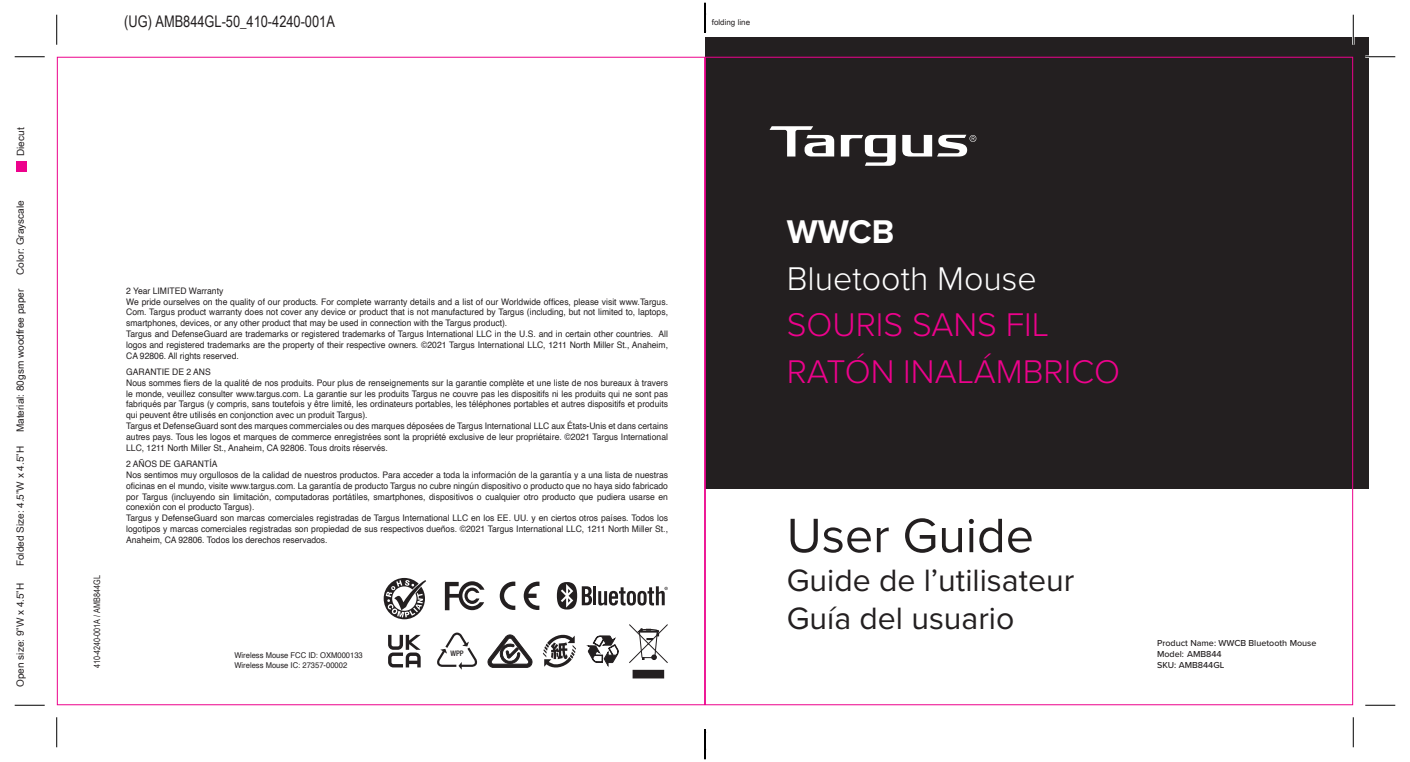
<style>
.page{position:relative;width:1410px;height:762px;background:#fff}
.page>*{position:absolute;margin:0;border:0;box-sizing:border-box;transform-origin:0 0}
.t1{font:50px "Proxima Nova";color:#231f20}
.t2{font:300 34px/46.4px "Proxima Nova";color:#ed028c}
.t3{font:300 34px "Proxima Nova";color:#fff}
.t4{font:700 34px "Proxima Nova";color:#fff}
.t5{font:32px/38.4px "Proxima Nova";color:#231f20}
.t6{font:16px "Arial Unicode MS";color:#231f20;scale:.8 1}
.t7{font:10px "Arial Unicode MS";color:#231f20}
.t8{font:9px/10.8px "Helvetica";color:#231f20;scale:.95 1}
.t9{font:500 9px/10.8px "Proxima Nova";color:#231f20}
.t10{font:9px "Arial Unicode MS";color:#231f20;scale:.8 1}
.t11{font:8px/9.6px "Helvetica";color:#231f20;scale:.95 1}
.t12{font:8px "Arial Unicode MS";color:#231f20}
.t13{font:500 condensed 7.6px "Helvetica Neue LT Std";color:#231f20}
</style>
<div class="page">
<div style="left:705px;top:38px;width:663px;height:451px;background:#231f20"></div>
<svg style="left:523px;top:581px;width:16px;height:29px"></svg>
<svg style="left:500px;top:581px;width:15px;height:28px"></svg>
<div style="left:633px;top:670px;width:30px;height:7px;background:#231f20"></div>
<svg style="left:629px;top:624px;width:39px;height:39px"></svg>
<svg style="left:384px;top:577px;width:42px;height:42px"></svg>
<svg style="left:445px;top:581px;width:39px;height:29px"></svg>
<svg style="left:543px;top:634px;width:33px;height:34px"></svg>
<svg style="left:586px;top:635px;width:32px;height:32px"></svg>
<svg style="left:437px;top:632px;width:41px;height:37px"></svg>
<svg style="left:488px;top:634px;width:44px;height:33px"></svg>
<svg style="left:388px;top:634px;width:33px;height:33px"></svg>
<hr style="left:593px;top:586px;width:3px;height:19px;background:#231f20">
<svg style="left:557px;top:582px;width:35px;height:27px"></svg>
<svg style="left:598px;top:586px;width:70px;height:19px"></svg>
<div style="left:16px;top:161px;width:10px;height:10px;background:#ed028c"></div>
<svg style="left:769px;top:126px;width:126px;height:40px"></svg>
<svg style="left:902px;top:135px;width:74px;height:21px"></svg>
<hr style="left:1365px;top:55px;width:30px;height:3px;background:#fff">
<hr style="left:1351px;top:15px;width:3px;height:30px;background:#fff">
<hr style="left:15px;top:56px;width:30px;height:1px;background:#000">
<hr style="left:1365px;top:56px;width:30px;height:1px;background:#000">
<hr style="left:15px;top:704px;width:30px;height:1px;background:#000">
<hr style="left:1365px;top:704px;width:30px;height:1px;background:#000">
<hr style="left:56px;top:15px;width:1px;height:30px;background:#000">
<hr style="left:56px;top:717px;width:1px;height:30px;background:#000">
<hr style="left:1352px;top:15px;width:1px;height:30px;background:#000">
<hr style="left:1352px;top:717px;width:1px;height:30px;background:#000">
<hr style="left:704px;top:3px;width:1px;height:30px;background:#000">
<hr style="left:704px;top:729px;width:1px;height:30px;background:#000">
<svg style="left:705px;top:10px;width:1px;height:23px"></svg>
<svg style="left:705px;top:729px;width:1px;height:22px"></svg>
<p class="t7" style="left:13px;top:156px;width:30px;rotate:-90deg">Diecut</p>
<p class="t7" style="left:13px;top:275px;width:76px;rotate:-90deg">Color: Grayscale</p>
<p class="t7" style="left:13px;top:432px;width:145px;rotate:-90deg">Material: 80gsm woodfree paper</p>
<p class="t7" style="left:13px;top:566px;width:122px;rotate:-90deg">Folded Size: 4.5”W x 4.5”H</p>
<p class="t7" style="left:13px;top:686px;width:105px;rotate:-90deg">Open size: 9”W x 4.5”H</p>
<h3 class="t6" style="left:124px;top:10px;width:265px">(UG) AMB844GL-50_410-4240-001A</h3>
<p class="t12" style="left:712px;top:17px;width:40px">folding line</p>
<p class="t10" style="left:90px;top:668px;width:118px;rotate:-90deg">410-4240-001A / AMB844GL</p>
<p class="t8" style="left:126px;top:285px;width:572px">2 Year LIMITED Warranty<br>We pride ourselves on the quality of our products. For complete warranty details and a list of our Worldwide offices, please visit www.Targus.<br>Com. Targus product warranty does not cover any device or product that is not manufactured by Targus (including, but not limited to, laptops, smartphones, devices, or any other product that may be used in connection with the Targus product).<br>Targus and DefenseGuard are trademarks or registered trademarks of Targus International LLC in the U.S. and in certain other countries. All logos and registered trademarks are the property of their respective owners. ©2021 Targus International LLC, 1211 North Miller St., Anaheim, CA 92806. All rights reserved.</p>
<p class="t8" style="left:126px;top:366px;width:572px">GARANTIE DE 2 ANS<br>Nous sommes fiers de la qualité de nos produits. Pour plus de renseignements sur la garantie complète et une liste de nos bureaux à travers le monde, veuillez consulter www.targus.com. La garantie sur les produits Targus ne couvre pas les dispositifs ni les produits qui ne sont pas fabriqués par Targus (y compris, sans toutefois y être limité, les ordinateurs portables, les téléphones portables et autres dispositifs et produits qui peuvent être utilisés en conjonction avec un produit Targus).<br>Targus et DefenseGuard sont des marques commerciales ou des marques déposées de Targus International LLC aux États-Unis et dans certains autres pays. Tous les logos et marques de commerce enregistrées sont la propriété exclusive de leur propriétaire. ©2021 Targus International LLC, 1211 North Miller St., Anaheim, CA 92806. Tous droits réservés.</p>
<p class="t8" style="left:126px;top:459px;width:572px">2 AÑOS DE GARANTÍA<br>Nos sentimos muy orgullosos de la calidad de nuestros productos. Para acceder a toda la información de la garantía y a una lista de nuestras oficinas en el mundo, visite www.targus.com. La garantía de producto Targus no cubre ningún dispositivo o producto que no haya sido fabricado por Targus (incluyendo sin limitación, computadoras portátiles, smartphones, dispositivos o cualquier otro producto que pudiera usarse en conexión con el producto Targus).<br>Targus y DefenseGuard son marcas comerciales registradas de Targus International LLC en los EE. UU. y en ciertos otros países. Todos los logotipos y marcas comerciales registradas son propiedad de sus respectivos dueños. ©2021 Targus International LLC, 1211 North Miller St., Anaheim, CA 92806. Todos los derechos reservados.</p>
<p class="t11" style="left:234px;top:650px;width:137px">Wireless Mouse FCC ID: OXM000133<br>Wireless Mouse IC: 27357-00002</p>
<p class="t13" style="left:450px;top:648px;width:15px">WPP</p>
<h2 class="t4" style="left:786px;top:206px;width:109px">WWCB</h2>
<h2 class="t3" style="left:786px;top:253px;width:252px">Bluetooth Mouse</h2>
<h2 class="t2" style="left:786px;top:300px;width:335px">SOURIS SANS FIL<br>RATÓN INALÁMBRICO</h2>
<h1 class="t1" style="left:786px;top:498px;width:249px">User Guide</h1>
<h3 class="t5" style="left:786px;top:559px;width:289px">Guide de l’utilisateur<br>Guía del usuario</h3>
<p class="t9" style="left:1157px;top:637px;width:161px">Product Name: WWCB Bluetooth Mouse<br>Model: AMB844<br>SKU: AMB844GL</p>
</div>
